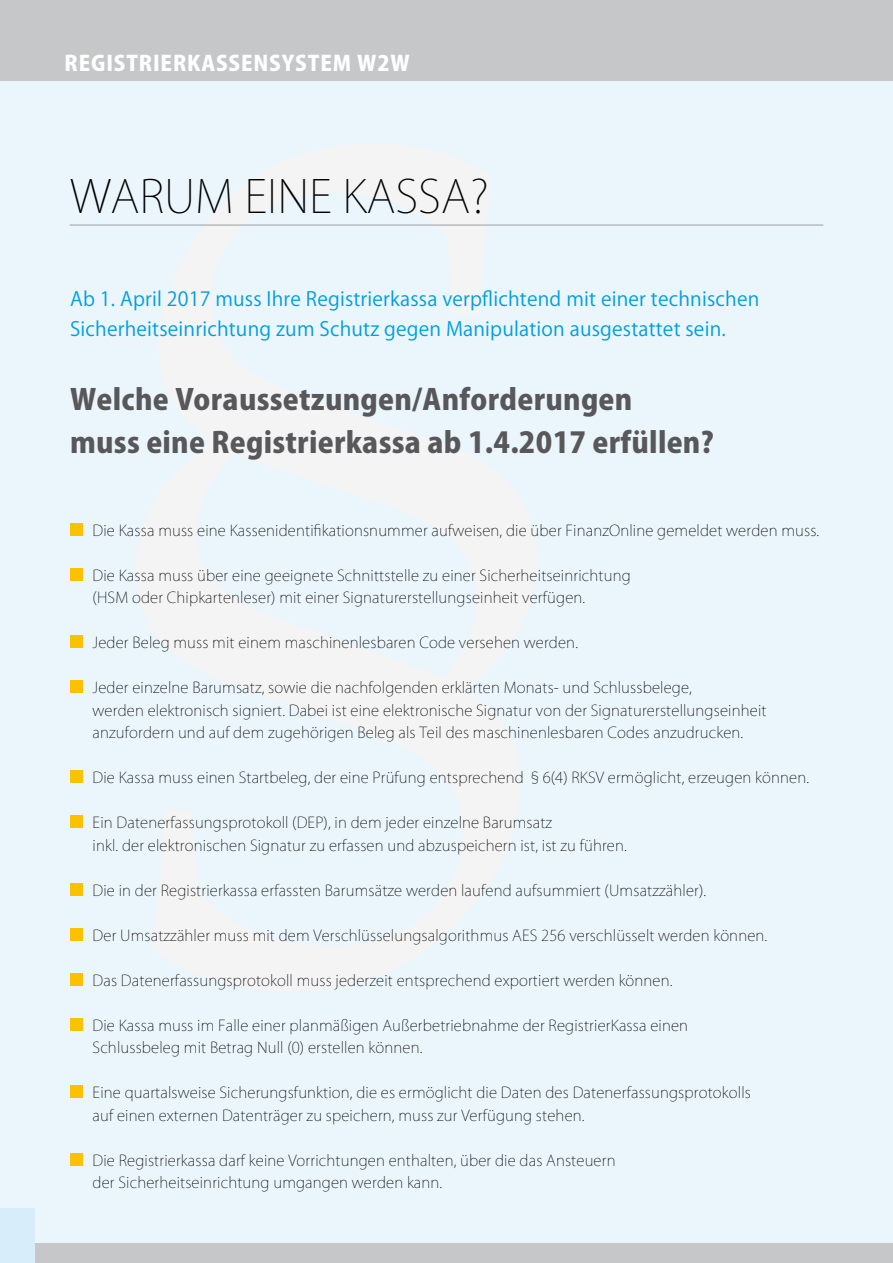
<style>
.page{position:relative;width:893px;height:1263px;background:#fff}
.page>*{position:absolute;margin:0;border:0;box-sizing:border-box;transform-origin:0 0}
.t1{font:200 45px "Koz Go Pro";color:#000}
.t2{font:800 28.5px/43.5px "Koz Go Pro";letter-spacing:.01em;color:#58585a}
.t3{font:800 21px "Koz Go Pro";letter-spacing:.04em;color:#fff}
.t4{font:19.5px/30px "Koz Go Pro";letter-spacing:.01em;color:#009ee0}
.t5{font:200 15px/22.5px "Koz Go Pro";letter-spacing:.01em;color:#000}
</style>
<div class="page">
<div style="left:0;top:74px;width:893px;height:1189px;background:#ebf6fc"></div>
<div style="left:0;top:0;width:893px;height:81px;background:#c6c7c8"></div>
<div style="left:0;top:1244px;width:893px;height:19px;background:#c6c7c8"></div>
<div style="left:0;top:1209px;width:34px;height:54px;background:#d7eefa"></div>
<hr style="left:70px;top:225px;width:753px;height:1px;background:#9a9c9d">
<div style="left:70px;top:523px;width:13px;height:12px;background:#fcc200"></div>
<div style="left:70px;top:568px;width:13px;height:12px;background:#fcc200"></div>
<div style="left:70px;top:635px;width:13px;height:13px;background:#fcc200"></div>
<div style="left:70px;top:680px;width:13px;height:13px;background:#fcc200"></div>
<div style="left:70px;top:770px;width:13px;height:13px;background:#fcc200"></div>
<div style="left:70px;top:815px;width:13px;height:13px;background:#fcc200"></div>
<div style="left:70px;top:883px;width:13px;height:12px;background:#fcc200"></div>
<div style="left:70px;top:928px;width:13px;height:12px;background:#fcc200"></div>
<div style="left:70px;top:973px;width:13px;height:12px;background:#fcc200"></div>
<div style="left:70px;top:1018px;width:13px;height:12px;background:#fcc200"></div>
<div style="left:70px;top:1085px;width:13px;height:13px;background:#fcc200"></div>
<div style="left:70px;top:1153px;width:13px;height:12px;background:#fcc200"></div>
<h3 class="t3" style="left:65px;top:50px;width:347px">RegistrierKassensystem W2W</h3>
<h1 class="t1" style="left:70px;top:167px;width:420px">waru m eine kassa?</h1>
<h3 class="t4" style="left:70px;top:284px;width:691px">Ab 1. April 2017 muss Ihre Registrierkassa verpflichtend mit einer technischen<br>Sicherheitseinrichtung zum Schutz gegen Manipulation ausgestattet sein.</h3>
<h2 class="t2" style="left:70px;top:379px;width:645px">Welche Voraussetzungen/Anforderungen<br>muss eine Registrierkassa ab 1.4.2017 erfüllen?</h2>
<p class="t5" style="left:93px;top:519px;width:728px">Die Kassa muss eine Kassenidentifikationsnummer aufweisen, die über FinanzOnline gemeldet werden muss.</p>
<p class="t5" style="left:93px;top:564px;width:540px">Die Kassa muss über eine geeignete Schnittstelle zu einer Sicherheitseinrichtung (HSM oder Chipkartenleser) mit einer Signaturerstellungseinheit verfügen.</p>
<p class="t5" style="left:93px;top:631px;width:487px">Jeder Beleg muss mit einem maschinenlesbaren Code versehen werden.</p>
<p class="t5" style="left:93px;top:676px;width:675px">Jeder einzelne Barumsatz, sowie die nachfolgenden erklärten Monats- und Schlussbelege,<br>werden elektronisch signiert. Dabei ist eine elektronische Signatur von der Signaturerstellungseinheit anzufordern und auf dem zugehörigen Beleg als Teil des maschinenlesbaren Codes anzudrucken.</p>
<p class="t5" style="left:93px;top:766px;width:718px">Die Kassa muss einen Startbeleg, der eine Prüfung entsprechend §6(4) RKSV ermöglicht, erzeugen können.</p>
<p class="t5" style="left:93px;top:811px;width:536px;text-indent:-10px">Ein Datenerfassungsprotokoll (DEP), in dem jeder einzelne Barumsatz<br>inkl. der elektronischen Signatur zu erfassen und abzuspeichern ist, ist zu führen.</p>
<p class="t5" style="left:93px;top:879px;width:615px">Die in der Registrierkassa erfassten Barumsätze werden laufend aufsummiert (Umsatzzähler).</p>
<p class="t5" style="left:93px;top:924px;width:429px">Der Umsatzzähler muss mit dem Verschlüsselungsalgorithmus AES</p>
<p class="t5" style="left:541px;top:924px;width:228px">256 verschlüsselt werden können.</p>
<p class="t5" style="left:93px;top:969px;width:581px">Das Datenerfassungsprotokoll muss jederzeit entsprechend exportiert werden können.</p>
<p class="t5" style="left:70px;top:1014px;width:619px;text-indent:22px">Die Kassa muss im Falle einer planmäßigen Außerbetriebnahme der RegistrierKassa einen<br>Schlussbeleg mit Betrag N ull (0) erstellen können.</p>
<p class="t5" style="left:93px;top:1081px;width:660px;text-indent:-10px">Eine quartalsweise Sicherungsfunktion, die es ermöglicht die Daten des Datenerfassungsprotokolls auf einen externen Datenträger zu speichern, muss zur Verfügung stehen.</p>
<p class="t5" style="left:93px;top:1149px;width:524px">Die Registrierkassa darf keine Vorrichtungen enthalten, über die das Ansteuern der Sicherheitseinrichtung umgangen werden kann.</p>
</div>
